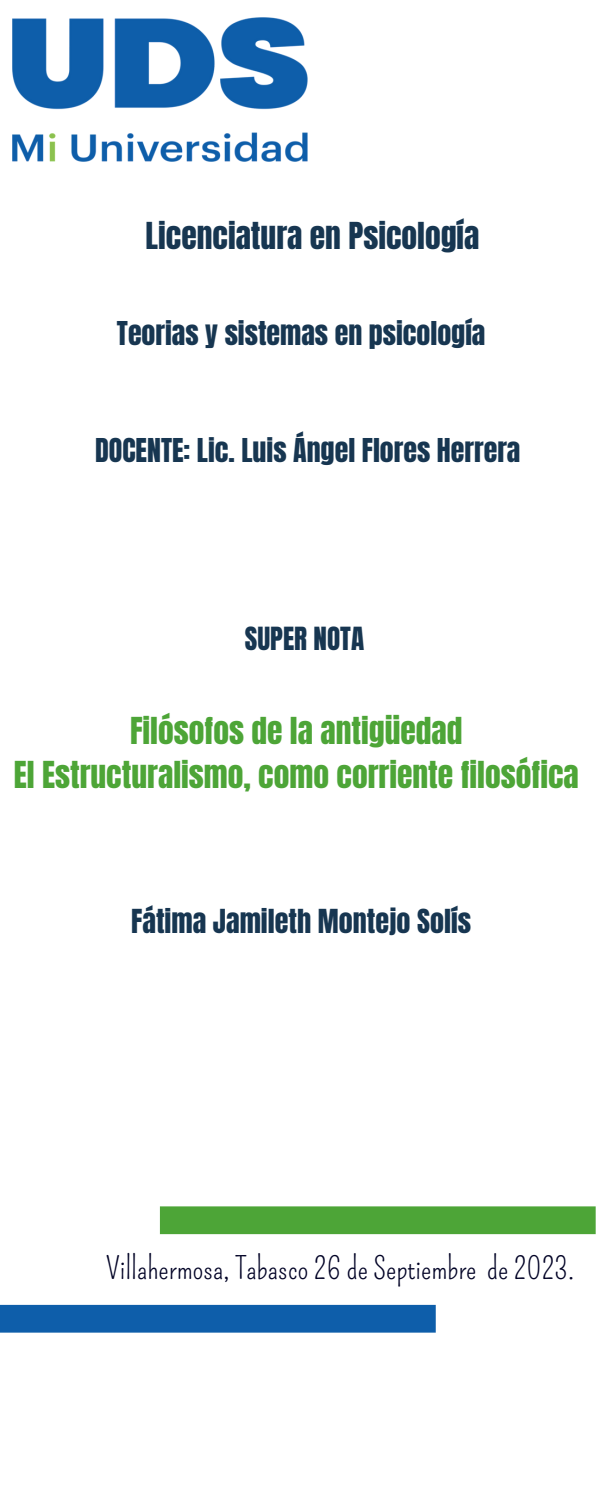
<style>
.page{position:relative;width:600px;height:1500px;background:#fff}
.page>*{position:absolute;margin:0;border:0;box-sizing:border-box;transform-origin:0 0}
.t1{font:31.6px "Anton";color:#4da537}
.t2{font:31.6px "Anton";color:#173651}
.t3{font:30.3px "Pompiere";color:#000225}
.t4{font:28.1px "Anton";color:#173651}
.t5{font:28px "Anton";color:#173651}
.t6{font:27.1px "Anton";color:#173651}
</style>
<div class="page">
<img style="left:12px;top:17px;width:296px;height:145px">
<div style="left:160px;top:1206px;width:436px;height:28px;background:#4da537"></div>
<div style="left:0;top:1305px;width:436px;height:28px;background:#0e5eaa"></div>
<p class="t2" style="left:146px;top:214px;width:335px">Licenciatura en Psicología</p>
<p class="t5" style="left:117px;top:313px;width:370px">Teorias y sistemas en psicología</p>
<p class="t5" style="left:95px;top:430px;width:427px">DOCENTE: Lic. Luis Ángel Flores Herrera</p>
<p class="t6" style="left:245px;top:619px;width:121px">SUPER NOTA</p>
<p class="t1" style="left:130px;top:708px;width:334px">Filósofos de la antigüedad</p>
<p class="t1" style="left:14px;top:752px;width:566px">El Estructuralismo, como corriente filosófica</p>
<p class="t4" style="left:131px;top:901px;width:341px">Fátima Jamileth Montejo Solís</p>
<p class="t3" style="left:106px;top:1251px;width:470px">Villahermosa, Tabasco 26 de Septiembre de 2023.</p>
</div>
